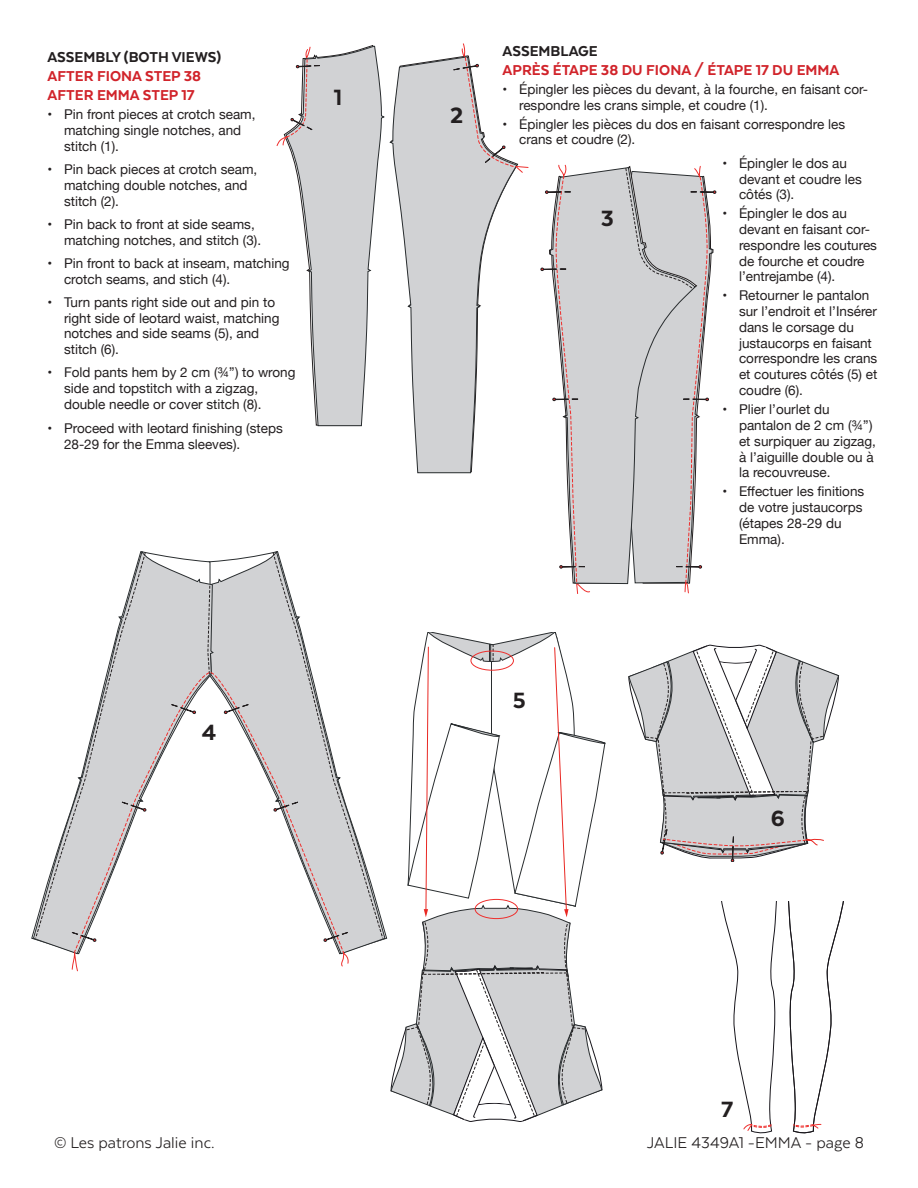
<style>
.page{position:relative;width:918px;height:1188px;background:#fff}
.page>*{position:absolute;margin:0;border:0;box-sizing:border-box;transform-origin:0 0}
.t1{font:800 25.5px "Texta";color:#231f20}
.t2{font:18px "Texta";color:#231f20}
.t3{font:800 16.5px/19px "Texta";color:#d1232a}
.t4{font:13.5px/15.8px "Helvetica Neue";color:#231f20}
.s1{color:#231f20}
</style>
<div class="page">
<svg style="left:541px;top:165px;width:175px;height:429px"></svg>
<svg style="left:628px;top:645px;width:211px;height:217px"></svg>
<svg style="left:721px;top:901px;width:123px;height:232px"></svg>
<svg style="left:277px;top:45px;width:108px;height:381px"></svg>
<svg style="left:390px;top:59px;width:123px;height:414px"></svg>
<svg style="left:440px;top:43px;width:88px;height:130px"></svg>
<svg style="left:390px;top:632px;width:215px;height:490px"></svg>
<svg style="left:214px;top:551px;width:172px;height:389px;fill:#d1d2d4"></svg>
<svg style="left:33px;top:551px;width:181px;height:389px;fill:#d1d2d4"></svg>
<svg style="left:207px;top:585px;width:3px;height:85px"></svg>
<svg style="left:146px;top:670px;width:127px;height:270px"></svg>
<svg style="left:159px;top:700px;width:37px;height:14px"></svg>
<svg style="left:35px;top:552px;width:111px;height:419px"></svg>
<svg style="left:224px;top:700px;width:37px;height:14px"></svg>
<svg style="left:273px;top:552px;width:110px;height:415px"></svg>
<p class="t3" style="left:48px;top:47px;width:175px"><span class="s1">ASSEMBLY (BOTH VIEWS)<br></span>AFTER FIONA STEP 38<br>AFTER EMMA STEP 17</p>
<p class="t4" style="left:64px;top:107px;width:193px;text-indent:-16px">• Pin front pieces at crotch seam, matching single notches, and stitch (1).</p>
<p class="t4" style="left:64px;top:162px;width:195px;text-indent:-16px">• Pin back pieces at crotch seam, matching double notches, and stitch (2).</p>
<p class="t4" style="left:64px;top:217px;width:199px;text-indent:-16px">• Pin back to front at side seams, matching notches, and stitch (3).</p>
<p class="t4" style="left:64px;top:256px;width:227px;text-indent:-16px">• Pin front to back at inseam, matching crotch seams, and stich (4).</p>
<p class="t4" style="left:64px;top:295px;width:217px;text-indent:-16px">• Turn pants right side out and pin to right side of leotard waist, matching notches and side seams (5), and stitch (6).</p>
<p class="t4" style="left:64px;top:366px;width:233px;text-indent:-16px">• Fold pants hem by 2 cm (¾’’) to wrong side and topstitch with a zigzag, double needle or cover stitch (8).</p>
<p class="t4" style="left:64px;top:421px;width:220px;line-height:16.2px;text-indent:-16px">• Proceed with leotard finishing (steps<br>28-29 for the Emma sleeves).</p>
<p class="t1" style="left:334px;top:84px;width:10px">1</p>
<p class="t1" style="left:202px;top:719px;width:16px">4</p>
<p class="t1" style="left:450px;top:103px;width:15px">2</p>
<p class="t3" style="left:503px;top:41px;width:338px"><span class="s1">ASSEMBLAGE<br></span>APRÈS ÉTAPE 38 DU FIONA / ÉTAPE 17 DU EMMA</p>
<p class="t4" style="left:519px;top:82px;width:351px;text-indent:-16px">• Épingler les pièces du devant, à la fourche, en faisant cor&shy;respondre les crans simple, et coudre (1).</p>
<p class="t4" style="left:519px;top:117px;width:328px;text-indent:-16px">• Épingler les pièces du dos en faisant correspondre les crans et coudre (2).</p>
<p class="t4" style="left:739px;top:156px;width:124px;text-indent:-16px">• Épingler le dos au devant et coudre les côtés (3).</p>
<p class="t4" style="left:739px;top:207px;width:140px;text-indent:-16px">• Épingler le dos au devant en faisant cor&shy;respondre les coutures de fourche et coudre l’entrejambe (4).</p>
<p class="t4" style="left:739px;top:289px;width:140px;text-indent:-16px">• Retourner le pantalon sur l’endroit et l’Insérer dans le corsage du justaucorps en faisant correspondre les crans et coutures côtés (5) et coudre (6).</p>
<p class="t4" style="left:739px;top:402px;width:138px;text-indent:-16px">• Plier l’ourlet du pantalon de 2 cm (¾’’) et surpiquer au zigzag, à l’aiguille double ou à la recouvreuse.</p>
<p class="t4" style="left:739px;top:485px;width:127px;text-indent:-16px">• Effectuer les finitions de votre justaucorps (étapes 28-29 du<br>Emma).</p>
<p class="t1" style="left:601px;top:205px;width:15px">3</p>
<p class="t1" style="left:513px;top:687px;width:14px">5</p>
<p class="t1" style="left:771px;top:805px;width:16px">6</p>
<p class="t1" style="left:721px;top:1096px;width:14px">7</p>
<h2 class="t2" style="left:54px;top:1133px;width:162px">© Les patrons Jalie inc.</h2>
<h2 class="t2" style="left:647px;top:1133px;width:219px">JALIE 4349A1 -EMMA - page 8</h2>
</div>
